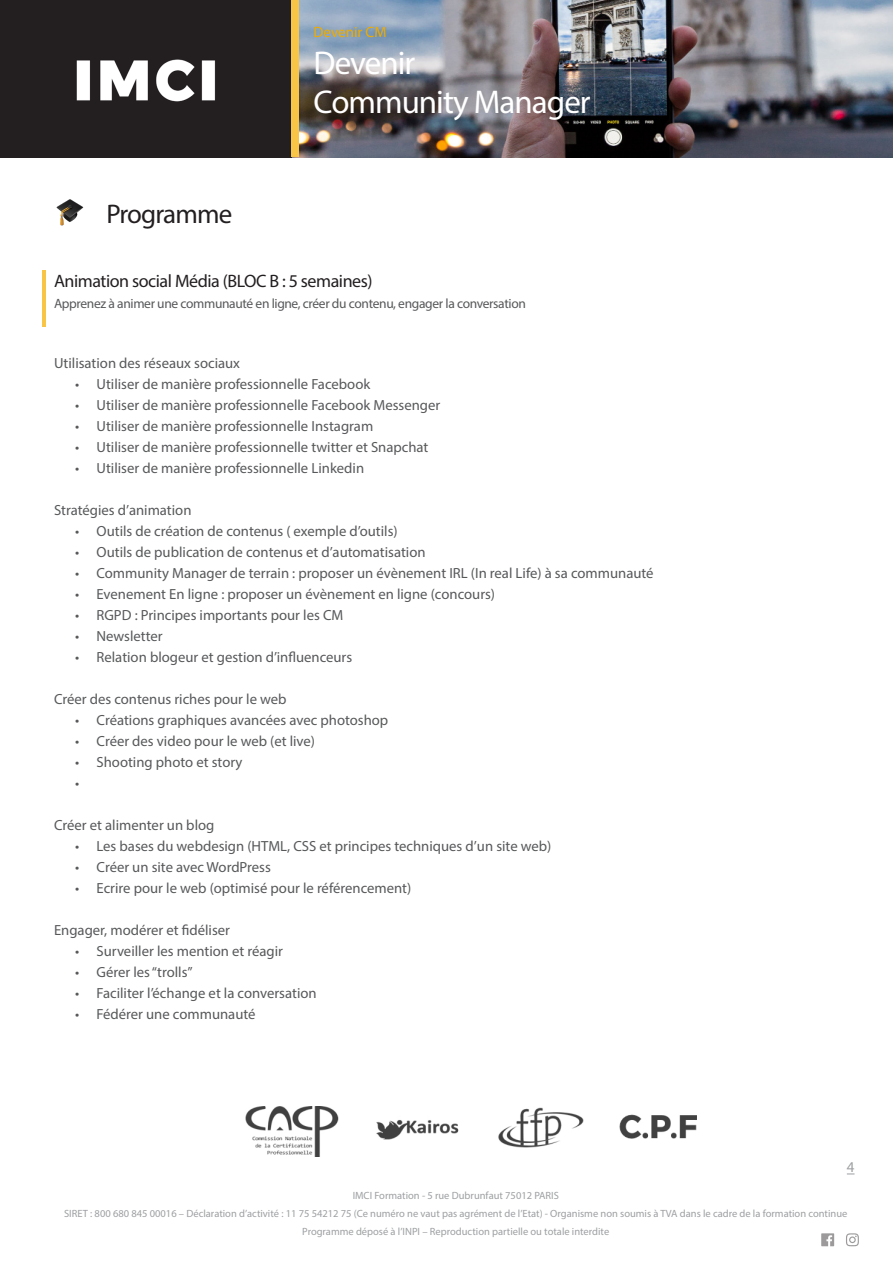
<style>
.page{position:relative;width:893px;height:1263px;background:#fff}
.page>*{position:absolute;margin:0;border:0;box-sizing:border-box;transform-origin:0 0}
.Titre_du_programme{font:33px "Myriad Pro";letter-spacing:-.03em;color:#fff}
.Style_de_paragraphe{font:27px "Myriad Pro";letter-spacing:-.035em;color:#231f20}
.Titre_sections{font:18px "Myriad Pro";letter-spacing:-.025em;color:#231f20}
.Pré_titre_programme{font:15px "Myriad Pro";color:#efac00}
.Pensez_à_nos_collab{font:15px "Myriad Pro";color:#9d9fa2}
.Contenu_texte_liste{font:14.7px "Myriad Pro";color:#57585a}
.Sous_titre_section{font:13.5px "Myriad Pro";letter-spacing:-.025em;color:#57585a}
.t1{font:10.5px/18px "Myriad Pro";color:#9d9fa2;text-align:center}
</style>
<div class="page">
<svg style="left:821px;top:1233px;width:13px;height:13px"></svg>
<svg style="left:846px;top:1233px;width:13px;height:13px"></svg>
<img style="left:245px;top:1106px;width:451px;height:51px">
<hr style="left:43px;top:270px;width:3px;height:57px;background:#f8c546">
<img style="left:299px;top:0;width:594px;height:157px">
<div style="left:0;top:0;width:291px;height:157px;background:#231f20"></div>
<img style="left:76px;top:59px;width:139px;height:43px">
<div style="left:291px;top:0;width:8px;height:157px;background:#f8c546"></div>
<p class="Style_de_paragraphe" style="left:106px;top:198px;width:128px">Programme</p>
<p class="Pré_titre_programme" style="left:314px;top:23px;width:74px">Devenir CM</p>
<p class="Titre_du_programme" style="left:314px;top:42px;width:103px">Devenir</p>
<p class="Titre_du_programme" style="left:314px;top:82px;width:279px">Community Manager</p>
<p class="Titre_sections" style="left:54px;top:270px;width:320px">Animation social Média (BLOC B : 5 semaines)</p>
<p class="Sous_titre_section" style="left:54px;top:295px;width:473px">Apprenez à animer une communauté en ligne, créer du contenu, engager la conversation</p>
<p class="Contenu_texte_liste" style="left:54px;top:353px;width:188px">Utilisation des réseaux sociaux</p>
<p class="Contenu_texte_liste" style="left:75px;top:374px;width:297px">• Utiliser de manière professionnelle Facebook</p>
<p class="Contenu_texte_liste" style="left:75px;top:395px;width:366px">• Utiliser de manière professionnelle Facebook Messenger</p>
<p class="Contenu_texte_liste" style="left:75px;top:416px;width:299px">• Utiliser de manière professionnelle Instagram</p>
<p class="Contenu_texte_liste" style="left:75px;top:437px;width:355px">• Utiliser de manière professionnelle twitter et Snapchat</p>
<p class="Contenu_texte_liste" style="left:75px;top:458px;width:290px">• Utiliser de manière professionnelle Linkedin</p>
<p class="Contenu_texte_liste" style="left:54px;top:500px;width:139px">Stratégies d’animation</p>
<p class="Contenu_texte_liste" style="left:75px;top:521px;width:324px">• Outils de création de contenus ( exemple d’outils)</p>
<p class="Contenu_texte_liste" style="left:75px;top:542px;width:352px">• Outils de publication de contenus et d’automatisation</p>
<p class="Contenu_texte_liste" style="left:75px;top:563px;width:580px">• Community Manager de terrain : proposer un évènement IRL (In real Life) à sa communauté</p>
<p class="Contenu_texte_liste" style="left:75px;top:584px;width:421px">• Evenement En ligne : proposer un évènement en ligne (concours)</p>
<p class="Contenu_texte_liste" style="left:75px;top:605px;width:270px">• RGPD : Principes importants pour les CM</p>
<p class="Contenu_texte_liste" style="left:75px;top:626px;width:89px">• Newsletter</p>
<p class="Contenu_texte_liste" style="left:75px;top:647px;width:278px">• Relation blogeur et gestion d’influenceurs</p>
<p class="Contenu_texte_liste" style="left:54px;top:689px;width:234px">Créer des contenus riches pour le web</p>
<p class="Contenu_texte_liste" style="left:75px;top:710px;width:315px">• Créations graphiques avancées avec photoshop</p>
<p class="Contenu_texte_liste" style="left:75px;top:731px;width:241px">• Créer des video pour le web (et live)</p>
<p class="Contenu_texte_liste" style="left:75px;top:752px;width:169px">• Shooting photo et story</p>
<p class="Contenu_texte_liste" style="left:75px;top:773px;width:6px">•</p>
<p class="Contenu_texte_liste" style="left:54px;top:816px;width:162px">Créer et alimenter un blog</p>
<p class="Contenu_texte_liste" style="left:75px;top:837px;width:478px">• Les bases du webdesign (HTML, CSS et principes techniques d’un site web)</p>
<p class="Contenu_texte_liste" style="left:75px;top:858px;width:197px">• Créer un site avec WordPress</p>
<p class="Contenu_texte_liste" style="left:75px;top:879px;width:338px">• Ecrire pour le web (optimisé pour le référencement)</p>
<p class="Contenu_texte_liste" style="left:54px;top:921px;width:177px">Engager, modérer et fidéliser</p>
<p class="Contenu_texte_liste" style="left:75px;top:942px;width:209px">• Surveiller les mention et réagir</p>
<p class="Contenu_texte_liste" style="left:75px;top:963px;width:119px">• Gérer les “trolls”</p>
<p class="Contenu_texte_liste" style="left:75px;top:984px;width:243px">• Faciliter l’échange et la conversation</p>
<p class="Contenu_texte_liste" style="left:75px;top:1005px;width:182px">• Fédérer une communauté</p>
<p class="Pensez_à_nos_collab" style="left:847px;top:1158px;width:9px">4</p>
<p class="t1" style="left:64px;top:1186px;width:785px">IMCI Formation - 5 rue Dubrunfaut 75012 PARIS<br>SIRET : 800 680 845 00016 – Déclaration d’activité : 11 75 54212 75 (Ce numéro ne vaut pas agrément de l’Etat) - Organisme non soumis à TVA dans le cadre de la formation continue<br>Programme déposé à l’INPI – Reproduction partielle ou totale interdite</p>
</div>
